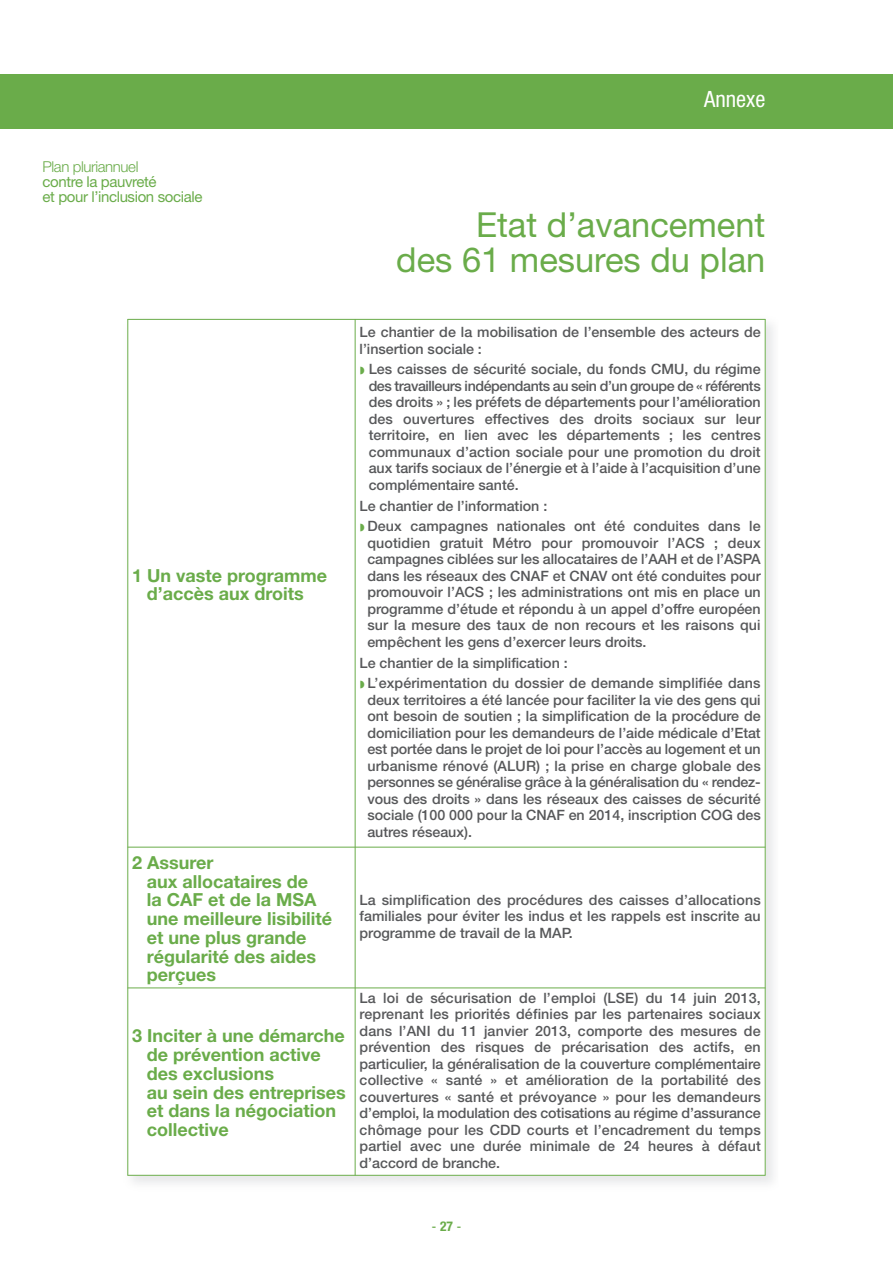
<style>
.page{position:relative;width:893px;height:1263px;background:#fff}
.page>*{position:absolute;margin:0;border:0;box-sizing:border-box;transform-origin:0 0}
.t1{font:34.5px/34.5px "Helvetica Neue";color:#6aac4a;text-align:right}
.t2{font:condensed 22.5px "Helvetica Neue";color:#fff}
.t3{font:700 18px/18.8px "Helvetica Neue";color:#6aac4a}
.t4{font:15px/15px "Helvetica Neue";letter-spacing:-.025em;color:#6aac4a}
.t5{font:300 15px "Helvetica Neue";letter-spacing:-.025em;color:#6aac4a}
.t6{font:500 14.25px/16.5px "Helvetica Neue";color:#57585a;text-align:justify}
.t7{font:13.5px "Helvetica";color:#6aac4a}
.s1{color:#6aac4a}
.s2{font-family:"Helvetica Neue";font-weight:700;font-stretch:condensed}
</style>
<div class="page">
<div style="left:0;top:74px;width:893px;height:54px;background:#6aac4a"></div>
<hr style="left:128px;top:319px;width:1px;height:856px;background:#6aac4a">
<hr style="left:355px;top:319px;width:1px;height:856px;background:#6aac4a">
<hr style="left:765px;top:319px;width:1px;height:856px;background:#6aac4a">
<hr style="left:128px;top:319px;width:637px;height:1px;background:#6aac4a">
<hr style="left:128px;top:847px;width:637px;height:1px;background:#6aac4a">
<hr style="left:128px;top:988px;width:637px;height:1px;background:#6aac4a">
<hr style="left:128px;top:1175px;width:637px;height:1px;background:#6aac4a">
<h2 class="t2" style="left:704px;top:91px;width:63px">Annexe</h2>
<p class="t5" style="left:43px;top:162px;width:97px">Plan pluriannuel</p>
<p class="t4" style="left:43px;top:176px;width:161px">contre la pauvreté<br>et pour l’inclusion sociale</p>
<h1 class="t1" style="left:396px;top:211px;width:371px">Etat d’avancement<br>des 61 mesures du plan</h1>
<p class="t3" style="left:132px;top:567px;width:196px;text-align:center">1 Un vaste programme d’accès aux droits</p>
<p class="t3" style="left:147px;top:855px;width:187px;text-indent:-15px">2 Assurer<br>aux allocataires de<br>la CAF et de la MSA une meilleure lisibilité et une plus grande régularité des aides perçues</p>
<p class="t3" style="left:147px;top:1028px;width:200px;text-indent:-15px">3 Inciter à une démarche de prévention active des exclusions<br>au sein des entreprises et dans la négociation collective</p>
<p class="t6" style="left:360px;top:325px;width:403px">Le chantier de la mobilisation de l’ensemble des acteurs de l’insertion sociale :</p>
<p class="t6" style="left:369px;top:362px;width:394px;text-indent:-9px"><span class="s1">◗</span> Les caisses de sécurité sociale, du fonds CMU, du régime des travailleurs indépendants au sein d’un groupe de « référents des droits » ; les préfets de départements pour l’amélioration des ouvertures effectives des droits sociaux sur leur territoire, en lien avec les départements ; les centres communaux d’action sociale pour une promotion du droit aux tarifs sociaux de l’énergie et à l’aide à l’acquisition d’une complémentaire santé.</p>
<p class="t6" style="left:360px;top:496px;width:402px;line-height:20.7px">Le chantier de l’information :<br><span class="s1">◗</span> Deux campagnes nationales ont été conduites dans le</p>
<p class="t6" style="left:367px;top:536px;width:395px">quotidien gratuit Métro pour promouvoir l’ACS ; deux campagnes ciblées sur les allocataires de l’AAH et de l’ASPA dans les réseaux des CNAF et CNAV ont été conduites pour promouvoir l’ACS ; les administrations ont mis en place un programme d’étude et répondu à un appel d’offre européen sur la mesure des taux de non recours et les raisons qui empêchent les gens d’exercer leurs droits.</p>
<p class="t6" style="left:360px;top:653px;width:402px;line-height:20.7px">Le chantier de la simplification :<br><span class="s1">◗</span> L’expérimentation du dossier de demande simplifiée dans</p>
<p class="t6" style="left:367px;top:693px;width:395px">deux territoires a été lancée pour faciliter la vie des gens qui ont besoin de soutien ; la simplification de la procédure de domiciliation pour les demandeurs de l’aide médicale d’Etat est portée dans le projet de loi pour l’accès au logement et un urbanisme rénové (ALUR) ; la prise en charge globale des personnes se généralise grâce à la généralisation du « rendez&shy;vous des droits » dans les réseaux des caisses de sécurité sociale (100 000 pour la CNAF en 2014, inscription COG des autres réseaux).</p>
<p class="t6" style="left:360px;top:893px;width:403px">La simplification des procédures des caisses d’allocations familiales pour éviter les indus et les rappels est inscrite au programme de travail de la MAP.</p>
<p class="t6" style="left:360px;top:991px;width:403px">La loi de sécurisation de l’emploi (LSE) du 14 juin 2013, reprenant les priorités définies par les partenaires sociaux dans l’ANI du 11 janvier 2013, comporte des mesures de prévention des risques de précarisation des actifs, en particulier, la généralisation de la couverture complémentaire collective « santé » et amélioration de la portabilité des couvertures « santé et prévoyance » pour les demandeurs d’emploi, la modulation des cotisations au régime d’assurance chômage pour les CDD courts et l’encadrement du temps partiel avec une durée minimale de 24 heures à défaut d’accord de branche.</p>
<p class="t7" style="left:432px;top:1219px;width:31px">-<span class="s2">27</span>-</p>
</div>
